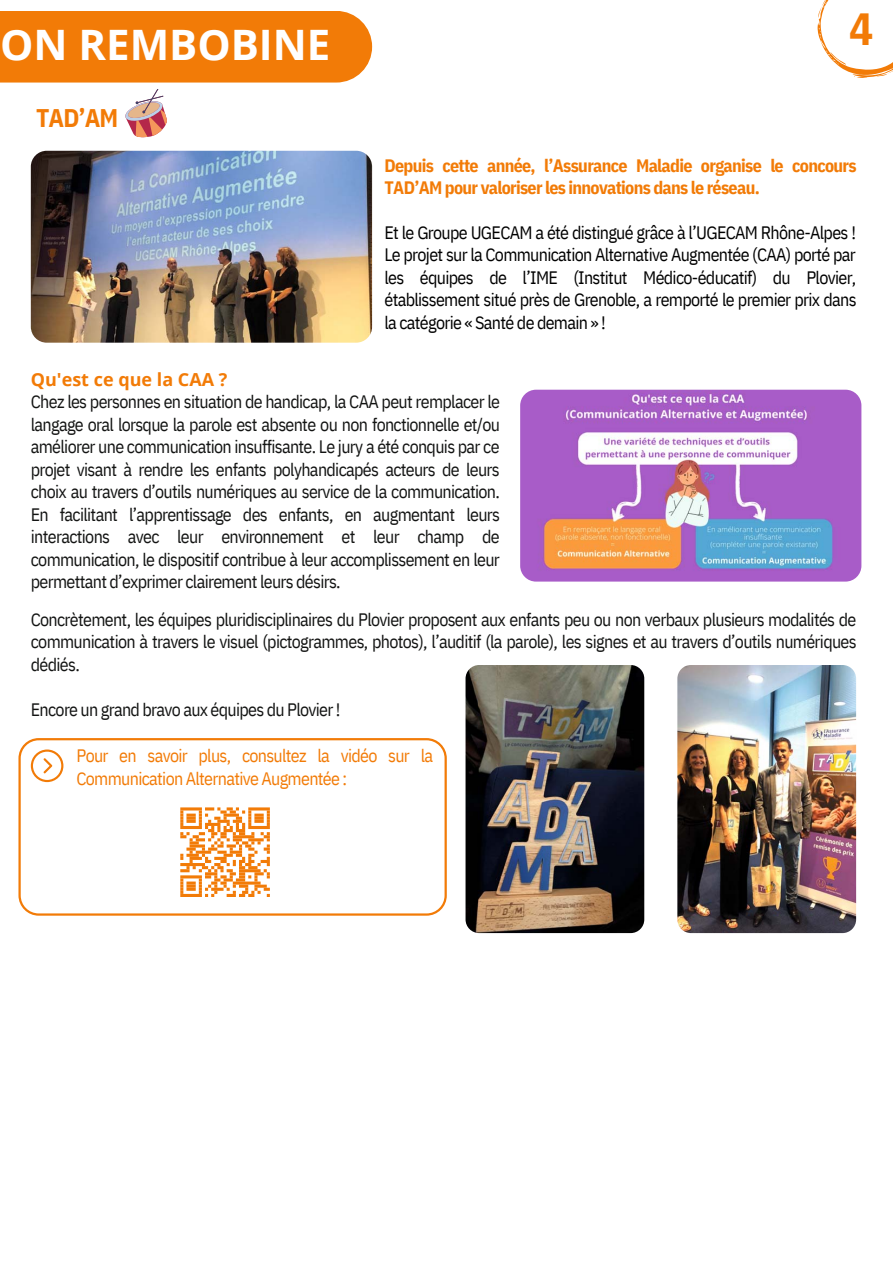
<style>
.page{position:relative;width:893px;height:1263px;background:#fff}
.page>*{position:absolute;margin:0;border:0;box-sizing:border-box;transform-origin:0 0}
.t1{font:700 45px "IBM Plex Sans Cond";color:#f27b07}
.t2{font:700 42px "Open Sans";color:#fff}
.t3{font:700 25.5px "IBM Plex Sans Cond";color:#f27b07}
.t4{font:18px/22.5px "IBM Plex Sans Cond";letter-spacing:-.04em;color:#131413;text-align:justify}
.t5{font:18px/22.5px "IBM Plex Sans Cond";letter-spacing:-.04em;color:#000;text-align:justify}
.t6{font:700 18px/22.5px "IBM Plex Sans Cond";letter-spacing:-.04em;color:#f27b07}
.t7{font:18px/22.5px "IBM Plex Sans Cond";letter-spacing:-.04em;color:#f27b07}
.t8{font:700 18px "Open Sans";color:#f27b07}
</style>
<div class="page">
<svg style="left:817px;top:0;width:76px;height:78px"></svg>
<img style="left:31px;top:151px;width:341px;height:192px;border-radius:16px">
<img style="left:520px;top:390px;width:341px;height:192px;border-radius:16px">
<svg style="left:18px;top:738px;width:429px;height:178px"></svg>
<svg style="left:31px;top:750px;width:32px;height:32px"></svg>
<img style="left:677px;top:665px;width:179px;height:268px;border-radius:14px">
<div style="left:0;top:11px;width:372px;height:72px;background:#f27b07"></div>
<img style="left:465px;top:665px;width:179px;height:268px;border-radius:14px">
<svg style="left:125px;top:89px;width:42px;height:48px"></svg>
<div style="left:174px;top:801px;width:102px;height:102px;background:#fff"></div>
<svg style="left:180px;top:807px;width:90px;height:90px"></svg>
<h2 class="t2" style="left:0;top:15px;width:332px">ON REMBOBINE</h2>
<h3 class="t3" style="left:36px;top:101px;width:84px">TAD’AM</h3>
<p class="t8" style="left:31px;top:367px;width:198px">Qu'est ce que la CAA ?</p>
<h1 class="t1" style="left:849px;top:-1px;width:26px">4</h1>
<p class="t6" style="left:384px;top:154px;width:474px">Depuis cette année, l’Assurance Maladie organise le concours<br>TAD’AM pour valoriser les innovations dans le réseau.</p>
<p class="t5" style="left:384px;top:221px;width:474px">Et le Groupe UGECAM a été distingué grâce à l’UGECAM Rhône-Alpes !<br>Le projet sur la Communication Alternative Augmentée (CAA) porté par les équipes de l’IME (Institut Médico-éducatif) du Plovier, établissement situé près de Grenoble, a remporté le premier prix dans la catégorie « Santé de demain » !</p>
<p class="t4" style="left:31px;top:390px;width:471px">Chez les personnes en situation de handicap, la CAA peut remplacer le langage oral lorsque la parole est absente ou non fonctionnelle et/ou améliorer une communication insuffisante. Le jury a été conquis par ce projet visant à rendre les enfants polyhandicapés acteurs de leurs choix au travers d’outils numériques au service de la communication.<br>En facilitant l’apprentissage des enfants, en augmentant leurs interactions avec leur environnement et leur champ de communication, le dispositif contribue à leur accomplissement en leur permettant d’exprimer clairement leurs désirs.</p>
<p class="t4" style="left:31px;top:608px;width:827px">Concrètement, les équipes pluridisciplinaires du Plovier proposent aux enfants peu ou non verbaux plusieurs modalités de communication à travers le visuel (pictogrammes, photos), l’auditif (la parole), les signes et au travers d’outils numériques dédiés.</p>
<p class="t4" style="left:31px;top:698px;width:311px">Encore un grand bravo aux équipes du Plovier !</p>
<p class="t7" style="left:77px;top:744px;width:358px">Pour en savoir plus, consultez la vidéo sur la<br>Communication Alternative Augmentée :</p>
</div>
